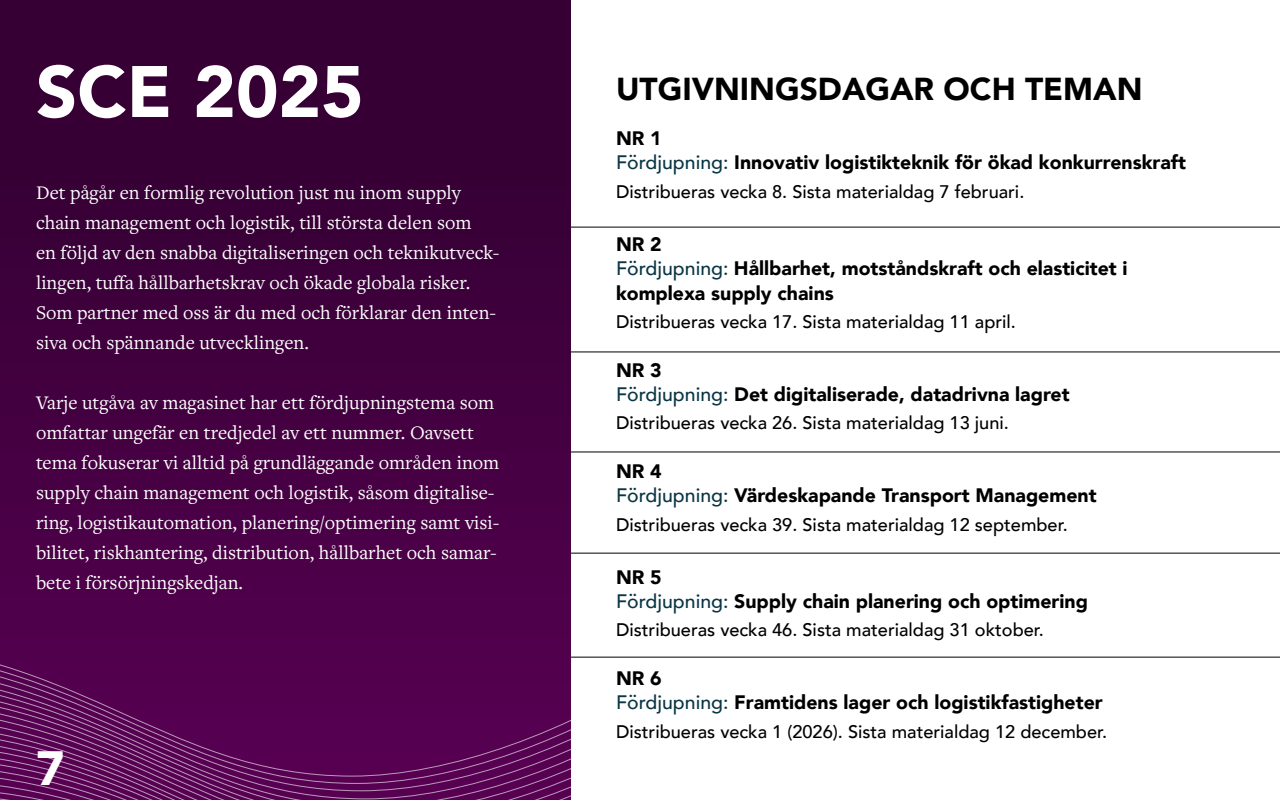
<style>
.page{position:relative;width:1280px;height:800px;background:#fff}
.page>*{position:absolute;margin:0;border:0;box-sizing:border-box;transform-origin:0 0}
.t1{font:900 72px "Avenir";color:#fff}
.t2{font:900 48px "Avenir";color:#fff}
.t3{font:900 31.7px "Avenir";color:#000}
.t4{font:20px/30px "Freight Text Pro";color:#fff}
.t5{font:900 19.5px/24.3px "Avenir";color:#000}
.t6{font:500 18.2px "Avenir";color:#000}
.s1{font-weight:500;color:#0a3544}
</style>
<div class="page">
<div style="left:0;top:0;width:571px;height:800px;background:linear-gradient(to right,#3d003b,#3d003b)"></div>
<hr style="left:571px;top:227px;width:709px;height:1px;background:#000">
<hr style="left:571px;top:352px;width:709px;height:1px;background:#000">
<hr style="left:571px;top:452px;width:709px;height:1px;background:#000">
<hr style="left:571px;top:553px;width:709px;height:1px;background:#000">
<hr style="left:571px;top:657px;width:709px;height:1px;background:#000">
<div style="left:0;top:550px;width:571px;height:49px;background:#4c0048"></div>
<svg style="left:0;top:599px;width:571px;height:201px;background:#580753"></svg>
<h1 class="t1" style="left:36px;top:62px;width:329px">SCE 2025</h1>
<h3 class="t3" style="left:616px;top:75px;width:528px">UTGIVNINGSDAGAR OCH TEMAN</h3>
<p class="t4" style="left:36px;top:180px;width:465px">Det pågår en formlig revolution just nu inom supply chain management och logistik, till största delen som<br>en följd av den snabba digitaliseringen och teknikutveck&shy;lingen, tuffa hållbarhetskrav och ökade globala risker.<br>Som partner med oss är du med och förklarar den inten&shy;siva och spännande utvecklingen.</p>
<p class="t4" style="left:36px;top:390px;width:465px">Varje utgåva av magasinet har ett fördjupningstema som omfattar ungefär en tredjedel av ett nummer. Oavsett tema fokuserar vi alltid på grundläggande områden inom supply chain management och logistik, såsom digitalise&shy;ring, logistikautomation, planering/optimering samt visi&shy;bilitet, riskhantering, distribution, hållbarhet och samar&shy;bete i försörjningskedjan.</p>
<h2 class="t2" style="left:36px;top:748px;width:30px">7</h2>
<p class="t5" style="left:616px;top:128px;width:572px">NR 1<br><span class="s1">Fördjupning:</span> Innovativ logistikteknik för ökad konkurrenskraft</p>
<p class="t6" style="left:616px;top:184px;width:410px">Distribueras vecka 8. Sista materialdag 7 februari.</p>
<p class="t5" style="left:616px;top:234px;width:513px">NR 2<br><span class="s1">Fördjupning:</span> Hållbarhet, motståndskraft och elasticitet i komplexa supply chains</p>
<p class="t6" style="left:616px;top:314px;width:401px">Distribueras vecka 17. Sista materialdag 11 april.</p>
<p class="t5" style="left:616px;top:359px;width:455px">NR 3<br><span class="s1">Fördjupning:</span> Det digitaliserade, datadrivna lagret</p>
<p class="t6" style="left:616px;top:415px;width:394px">Distribueras vecka 26. Sista materialdag 13 juni.</p>
<p class="t5" style="left:616px;top:461px;width:482px">NR 4<br><span class="s1">Fördjupning:</span> Värdeskapande Transport Management</p>
<p class="t6" style="left:616px;top:517px;width:453px">Distribueras vecka 39. Sista materialdag 12 september.</p>
<p class="t5" style="left:616px;top:566px;width:474px">NR 5<br><span class="s1">Fördjupning:</span> Supply chain planering och optimering</p>
<p class="t6" style="left:616px;top:622px;width:430px">Distribueras vecka 46. Sista materialdag 31 oktober.</p>
<p class="t5" style="left:616px;top:668px;width:488px">NR 6<br><span class="s1">Fördjupning:</span> Framtidens lager och logistikfastigheter</p>
<p class="t6" style="left:616px;top:724px;width:493px">Distribueras vecka 1 (2026). Sista materialdag 12 december.</p>
</div>
